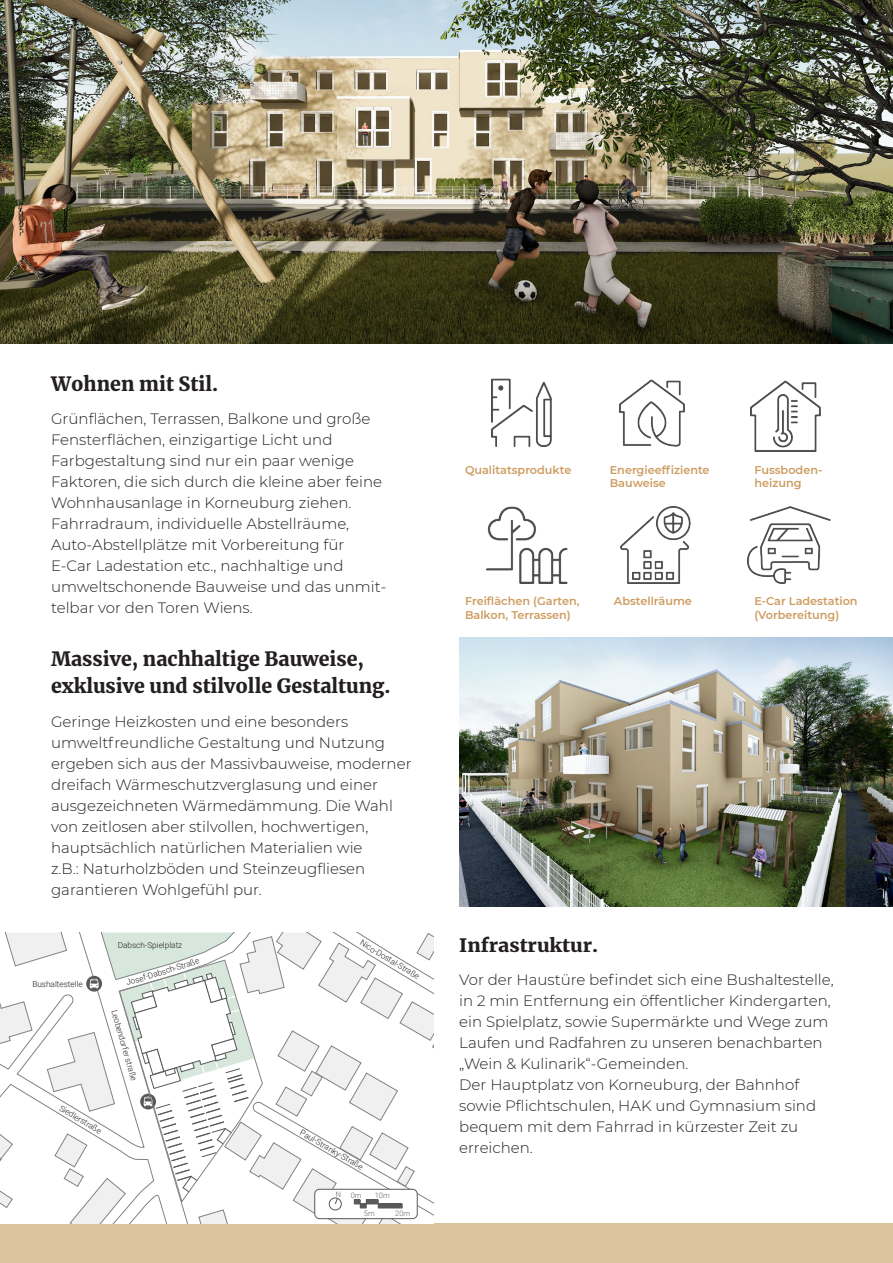
<style>
.page{position:relative;width:893px;height:1263px;background:#fff}
.page>*{position:absolute;margin:0;border:0;box-sizing:border-box;transform-origin:0 0}
.t1{font:900 19.5px/27px "Merriweather";color:#231f20}
.t2{font:900 18.3px "Merriweather";color:#231f20;scale:1.07 1}
.Body{font:300 15px/21px "Montserrat";color:#231f20}
.t3{font:600 11.25px/13.5px "Montserrat";color:#ce9c61}
._5_5pt{font:300 8.25px "Roboto";color:#231f20}
._5_5pt-2{font:300 7.5px "Roboto";color:#636366}
</style>
<div class="page">
<img style="left:0;top:0;width:893px;height:343px">
<img style="left:492px;top:379px;width:60px;height:68px">
<img style="left:747px;top:506px;width:83px;height:78px">
<img style="left:619px;top:379px;width:65px;height:67px">
<img style="left:487px;top:506px;width:80px;height:78px">
<img style="left:620px;top:506px;width:70px;height:78px">
<img style="left:750px;top:381px;width:71px;height:71px">
<img style="left:459px;top:638px;width:434px;height:269px">
<div style="left:0;top:1224px;width:893px;height:39px;background:#d9c49e"></div>
<svg style="left:0;top:932px;width:434px;height:292px"></svg>
<div style="left:366px;top:1200px;width:12px;height:4px;border:1px solid #58595b"></div>
<div style="left:378px;top:1204px;width:24px;height:4px;border:1px solid #58595b"></div>
<p class="t1" style="left:51px;top:369px;width:169px">Wohnen mit Stil.</p>
<p class="Body" style="left:51px;top:408px;width:337px">Grünflächen, Terrassen, Balkone und große Fensterflächen, einzigartige Licht und Farbgestaltung sind nur ein paar wenige Faktoren, die sich durch die kleine aber feine Wohnhausanlage in Korneuburg ziehen.<br>Fahrradraum, individuelle Abstellräume, Auto-Abstellplätze mit Vorbereitung für E-Car Ladestation etc., nachhaltige und umweltschonende Bauweise und das unmit&shy;telbar vor den Toren Wiens.</p>
<p class="t1" style="left:51px;top:645px;width:341px">Massive, nachhaltige Bauweise, exklusive und stilvolle Gestaltung.</p>
<p class="Body" style="left:51px;top:710px;width:362px">Geringe Heizkosten und eine besonders umweltfreundliche Gestaltung und Nutzung ergeben sich aus der Massivbauweise, moderner dreifach Wärmeschutzverglasung und einer ausgezeichneten Wärmedämmung. Die Wahl von zeitlosen aber stilvollen, hochwertigen, hauptsächlich natürlichen Materialien wie<br>z.B.: Naturholzböden und Steinzeugfliesen garantieren Wohlgefühl pur.</p>
<p class="_5_5pt" style="left:32px;top:978px;width:52px">Bushaltestelle</p>
<p class="_5_5pt" style="left:63px;top:1102px;width:49px;rotate:31deg">Siedlerstraße</p>
<p class="_5_5pt" style="left:118px;top:939px;width:66px">Dabsch-Spielplatz</p>
<p class="_5_5pt" style="left:125px;top:977px;width:78px;rotate:-17deg">Josef-Dabsch-Straße</p>
<p class="_5_5pt" style="left:120px;top:1008px;width:75px;rotate:74deg">Leobendorfer straße</p>
<p class="_5_5pt" style="left:364px;top:937px;width:69px;rotate:31deg">Nico-Dostal-Straße</p>
<p class="_5_5pt" style="left:304px;top:1126px;width:73px;rotate:30deg">Paul-Stranky-Straße</p>
<p class="_5_5pt-2" style="left:336px;top:1189px;width:7px">N</p>
<p class="_5_5pt-2" style="left:351px;top:1190px;width:12px">0m</p>
<p class="_5_5pt-2" style="left:375px;top:1190px;width:16px">10m</p>
<p class="_5_5pt-2" style="left:364px;top:1208px;width:12px">5m</p>
<p class="_5_5pt-2" style="left:395px;top:1208px;width:16px">20m</p>
<p class="t3" style="left:465px;top:462px;width:108px">Qualitatsprodukte</p>
<p class="t3" style="left:610px;top:462px;width:101px">Energieeffiziente<br>Bauweise</p>
<p class="t3" style="left:465px;top:594px;width:116px">Freiflächen (Garten,<br>Balkon, Terrassen)</p>
<p class="t3" style="left:614px;top:594px;width:80px">Abstellräume</p>
<p class="t3" style="left:754px;top:462px;width:69px">Fussboden&shy;heizung</p>
<p class="t3" style="left:754px;top:594px;width:105px">E-Car Ladestation (Vorbereitung)</p>
<p class="t2" style="left:459px;top:932px;width:131px">Infrastruktur.</p>
<p class="Body" style="left:459px;top:968px;width:376px">Vor der Haustüre befindet sich eine Bushaltestelle, in 2 min Entfernung ein öffentlicher Kindergarten, ein Spielplatz, sowie Supermärkte und Wege zum Laufen und Radfahren zu unseren benachbarten „Wein &amp; Kulinarik“-Gemeinden.</p>
<p class="Body" style="left:459px;top:1073px;width:358px">Der Hauptplatz von Korneuburg, der Bahnhof sowie Pflichtschulen, HAK und Gymnasium sind bequem mit dem Fahrrad in kürzester Zeit zu erreichen.</p>
</div>
